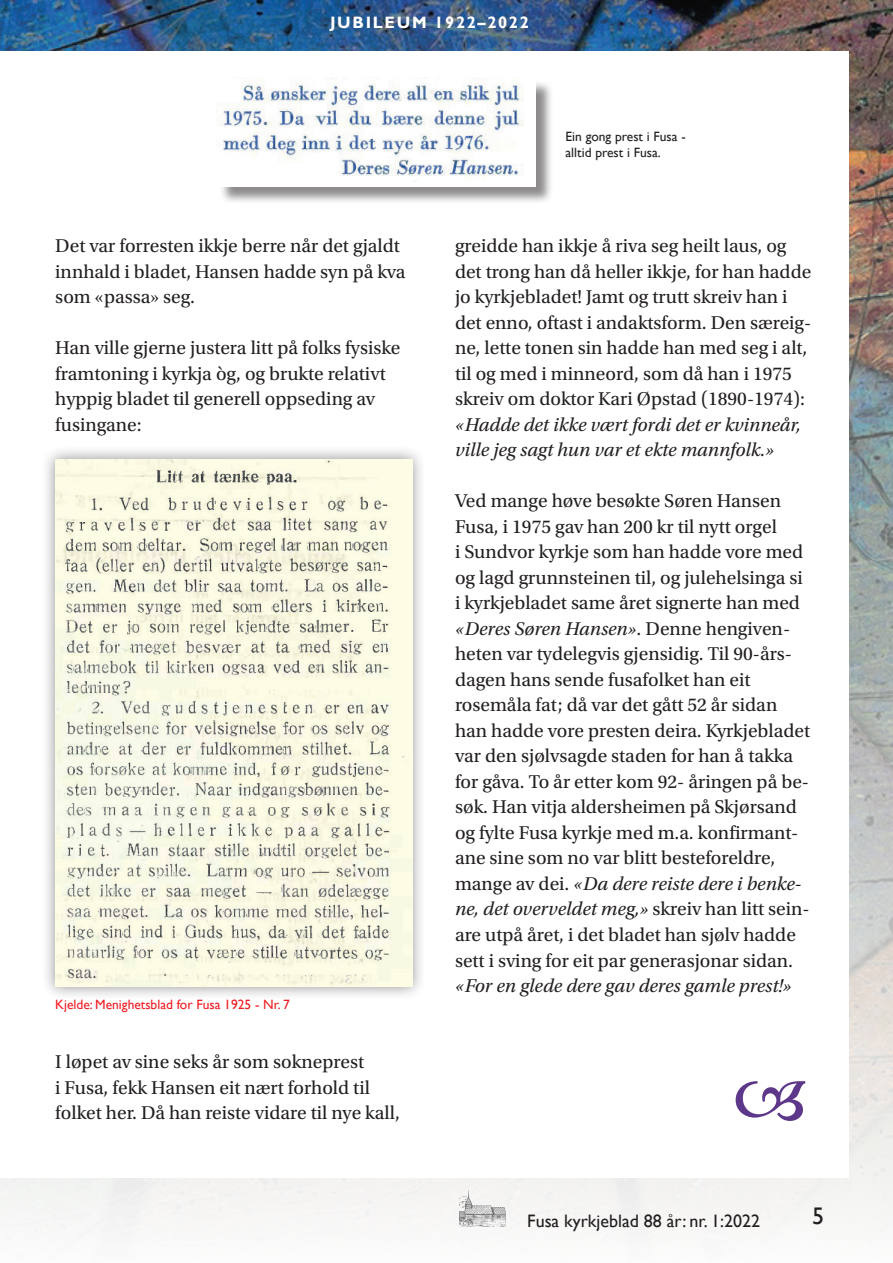
<style>
.page{position:relative;width:893px;height:1263px;background:#fff}
.page>*{position:absolute;margin:0;border:0;box-sizing:border-box;transform-origin:0 0}
.t1{font:24px "Gill Sans";color:#231f20}
.t2{font:19.5px/25.5px "Utopia Std";color:#231f20}
.t3{font:italic 19.5px/25.5px "Utopia Std";color:#231f20}
.t4{font:18px "Gill Sans";color:#231f20}
.t5{font:700 16.5px "Gill Sans";letter-spacing:.1em;color:#fff}
.t6{font:13.5px "Gill Sans";color:#ee1d23}
.t7{font:13.5px/16.2px "Gill Sans";color:#231f20}
.s1{font-style:italic}
</style>
<div class="page">
<img style="left:0;top:0;width:893px;height:1231px">
<div style="left:0;top:52px;width:848px;height:1126px;background:#fff"></div>
<div style="left:41px;top:445px;width:386px;height:556px;background:#231f20;opacity:.5"></div>
<img style="left:55px;top:459px;width:357px;height:528px">
<div style="left:219px;top:80px;width:335px;height:124px;background:#231f20;opacity:.52"></div>
<img style="left:219px;top:77px;width:316px;height:109px">
<p class="t5" style="left:330px;top:13px;width:200px">JUBILEUM 1922–2022</p>
<p class="t7" style="left:566px;top:129px;width:122px">Ein gong prest i Fusa - alltid prest i Fusa.</p>
<p class="t2" style="left:55px;top:233px;width:352px">Det var forresten ikkje berre når det gjaldt innhald i bladet, Hansen hadde syn på kva som «passa» seg.</p>
<p class="t2" style="left:55px;top:336px;width:347px">Han ville gjerne justera litt på folks fysiske framtoning i kyrkja òg, og brukte relativt hyppig bladet til generell oppseding av fusingane:</p>
<p class="t6" style="left:55px;top:997px;width:236px">Kjelde: Menighetsblad for Fusa 1925 - Nr. 7</p>
<p class="t2" style="left:55px;top:1050px;width:346px">I løpet av sine seks år som sokneprest<br>i Fusa, fekk Hansen eit nært forhold til folket her. Då han reiste vidare til nye kall,</p>
<p class="t2" style="left:455px;top:234px;width:358px">greidde han ikkje å riva seg heilt laus, og det trong han då heller ikkje, for han hadde jo kyrkjebladet! Jamt og trutt skreiv han i det enno, oftast i andaktsform. Den særeig&shy;ne, lette tonen sin hadde han med seg i alt, til og med i minneord, som då han i 1975 skreiv om doktor Kari Øpstad (1890-1974):</p>
<p class="t3" style="left:455px;top:412px;width:348px">«Hadde det ikke vært fordi det er kvinneår, ville jeg sagt hun var et ekte mannfolk.»</p>
<p class="t2" style="left:455px;top:489px;width:357px">Ved mange høve besøkte Søren Hansen Fusa, i 1975 gav han 200 kr til nytt orgel<br>i Sundvor kyrkje som han hadde vore med og lagd grunnsteinen til, og julehelsinga si i kyrkjebladet same året signerte han med <span class="s1">«Deres Søren Hansen»</span>. Denne hengiven&shy;heten var tydelegvis gjensidig. Til 90-års&shy;dagen hans sende fusafolket han eit rosemåla fat; då var det gått 52 år sidan han hadde vore presten deira. Kyrkjebladet var den sjølvsagde staden for han å takka for gåva. To år etter kom 92- åringen på be&shy;søk. Han vitja aldersheimen på Skjørsand og fylte Fusa kyrkje med m.a. konfirmant&shy;ane sine som no var blitt besteforeldre, mange av dei. <span class="s1">«Da dere reiste dere i benke&shy;ne, det overveldet meg,»</span> skreiv han litt sein&shy;are utpå året, i det bladet han sjølv hadde sett i sving for eit par generasjonar sidan.</p>
<p class="t3" style="left:455px;top:973px;width:338px">«For en glede dere gav deres gamle prest!»</p>
<p class="t4" style="left:527px;top:1210px;width:234px">Fusa kyrkjeblad 88 år: nr. 1:2022</p>
<p class="t1" style="left:812px;top:1202px;width:13px">5</p>
</div>
